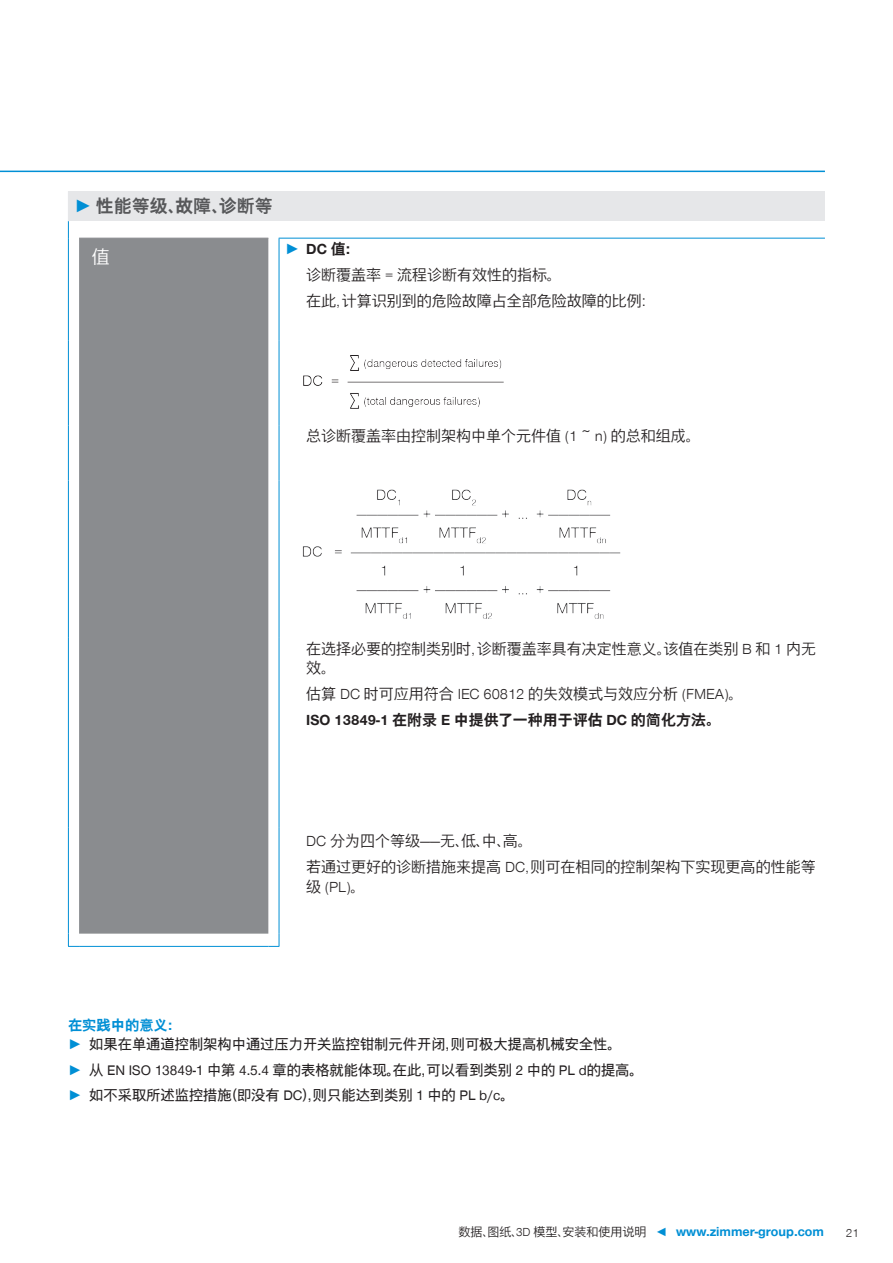
<style>
.page{position:relative;width:893px;height:1263px;background:#fff}
.page>*{position:absolute;margin:0;border:0;box-sizing:border-box;transform-origin:0 0}
.t1{font:700 18px "Zimmer Group Sans Global";color:#57585a}
.CB_AF_Überschrift_Infobox{font:300 18px "Zimmer Group Sans Global";color:#fff}
.CB_AF_Prodvort_Body{font:300 15px/19.5px "Zimmer Group Sans Global";color:#231f20}
.CB_AF_Prodvort_Body-2{font:700 15px "Zimmer Group Sans Global";color:#231f20}
.t2{font:14.25px "Zimmer Group Sans Global";color:#231f20}
.CB_AF_Sub-Headline_9_5{font:700 14.25px "Zimmer Group Sans Global";color:#008fd5}
.CB_AF_Seitenzahl_rechts{font:700 13.5px "Zimmer Group Sans Global";color:#008fd5}
.CB_AF_Seitenzahl_rechts-2{font:300 12px "Zimmer Group Sans Global";color:#231f20}
.s1{font-family:"Zimmer Group Sans";color:#008fd5}
.s2{font-family:"Zimmer Group Sans";font-weight:700;color:#008fd5}
.s3{font-weight:300;font-size:12px;color:#231f20}
.s4{font-weight:300;font-size:12px}
</style>
<div class="page">
<hr style="left:0;top:171px;width:825px;height:1px;background:#008fd5">
<div style="left:68px;top:191px;width:757px;height:30px;background:#e6e7e9"></div>
<svg style="left:68px;top:221px;width:1px;height:17px"></svg>
<div style="left:79px;top:239px;width:189px;height:695px;background:#8a8c8f"></div>
<hr style="left:79px;top:238px;width:189px;height:1px;background:#8a8c8f">
<hr style="left:68px;top:238px;width:1px;height:102px;background:#008fd5">
<hr style="left:68px;top:340px;width:1px;height:85px;background:#008fd5">
<hr style="left:68px;top:425px;width:1px;height:55px;background:#008fd5">
<hr style="left:68px;top:480px;width:1px;height:158px;background:#008fd5">
<hr style="left:68px;top:638px;width:1px;height:190px;background:#008fd5">
<hr style="left:68px;top:828px;width:1px;height:106px;background:#008fd5">
<svg style="left:68px;top:934px;width:11px;height:13px"></svg>
<hr style="left:79px;top:946px;width:189px;height:1px;background:#008fd5">
<hr style="left:279px;top:238px;width:1px;height:102px;background:#008fd5">
<hr style="left:279px;top:340px;width:1px;height:85px;background:#008fd5">
<hr style="left:279px;top:425px;width:1px;height:55px;background:#008fd5">
<hr style="left:279px;top:480px;width:1px;height:158px;background:#008fd5">
<hr style="left:279px;top:638px;width:1px;height:190px;background:#008fd5">
<hr style="left:279px;top:828px;width:1px;height:106px;background:#008fd5">
<svg style="left:268px;top:934px;width:12px;height:13px"></svg>
<hr style="left:279px;top:238px;width:546px;height:1px;background:#008fd5">
<img style="left:303px;top:355px;width:201px;height:54px">
<img style="left:302px;top:489px;width:319px;height:130px">
<p class="t1" style="left:74px;top:195px;width:200px"><span class="s1">►</span> 性能等级、故障、诊断等</p>
<p class="CB_AF_Überschrift_Infobox" style="left:92px;top:246px;width:19px">值</p>
<p class="CB_AF_Prodvort_Body-2" style="left:285px;top:240px;width:77px"><span class="s1">►</span> DC 值：</p>
<p class="CB_AF_Prodvort_Body" style="left:306px;top:265px;width:257px">诊断覆盖率 = 流程诊断有效性的指标。</p>
<p class="CB_AF_Prodvort_Body" style="left:306px;top:291px;width:351px">在此，计算识别到的危险故障占全部危险故障的比例：</p>
<p class="CB_AF_Prodvort_Body" style="left:306px;top:426px;width:396px">总诊断覆盖率由控制架构中单个元件值 (1 ~ n) 的总和组成。</p>
<p class="CB_AF_Prodvort_Body" style="left:306px;top:639px;width:511px">在选择必要的控制类别时，诊断覆盖率具有决定性意义。该值在类别 B 和 1 内无效。</p>
<p class="CB_AF_Prodvort_Body" style="left:306px;top:684px;width:438px">估算 DC 时可应用符合 IEC 60812 的失效模式与效应分析 (FMEA)。</p>
<p class="CB_AF_Prodvort_Body-2" style="left:306px;top:711px;width:416px">ISO 13849-1 在附录 E 中提供了一种用于评估 DC 的简化方法。</p>
<p class="CB_AF_Prodvort_Body" style="left:306px;top:831px;width:228px">DC 分为四个等级——无、低、中、高。</p>
<p class="CB_AF_Prodvort_Body" style="left:306px;top:857px;width:511px">若通过更好的诊断措施来提高 DC，则可在相同的控制架构下实现更高的性能等级 (PL)。</p>
<p class="CB_AF_Sub-Headline_9_5" style="left:68px;top:1017px;width:115px">在实践中的意义：</p>
<p class="t2" style="left:68px;top:1036px;width:555px"><span class="s2">►</span> 如果在单通道控制架构中通过压力开关监控钳制元件开闭，则可极大提高机械安全性。</p>
<p class="t2" style="left:68px;top:1061px;width:577px"><span class="s2">►</span> 从 EN ISO 13849-1 中第 4.5.4 章的表格就能体现。在此，可以看到类别 2 中的 PL d的提高。</p>
<p class="t2" style="left:68px;top:1087px;width:448px"><span class="s2">►</span> 如不采取所述监控措施（即没有 DC），则只能达到类别 1 中的 PL b/c。</p>
<p class="CB_AF_Seitenzahl_rechts" style="left:459px;top:1224px;width:367px"><span class="s3">数据、图纸、3D 模型、安装和使用说明</span> <span class="s4">◄</span> www.zimmer-group.com</p>
<p class="CB_AF_Seitenzahl_rechts-2" style="left:846px;top:1226px;width:15px">21</p>
</div>
